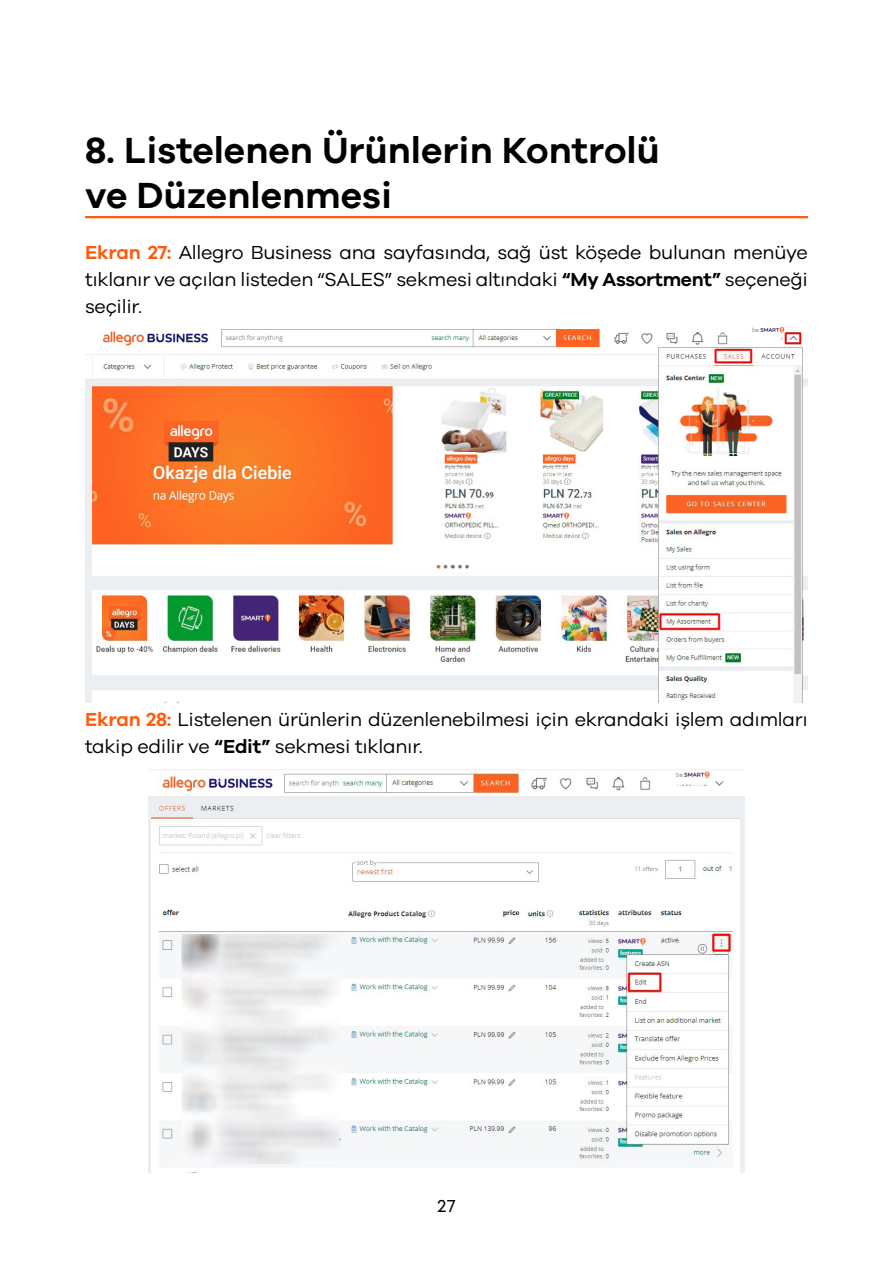
<style>
.page{position:relative;width:893px;height:1263px;background:#fff}
.page>*{position:absolute;margin:0;border:0;box-sizing:border-box;transform-origin:0 0}
.t1{font:600 37.5px/45px "Galano Grotesque W05";color:#000}
.t2{font:19.5px/27px "Galano Grotesque W05";letter-spacing:-.015em;color:#000;text-align:justify}
.t3{font:18px "Mont";color:#000}
.s1{font-weight:600;color:#ff5a0d}
.s2{font-weight:600}
</style>
<div class="page">
<hr style="left:85px;top:216px;width:723px;height:2px;background:#ff5a0d">
<img style="left:85px;top:324px;width:723px;height:378px">
<img style="left:148px;top:767px;width:597px;height:405px">
<h1 class="t1" style="left:85px;top:127px;width:576px">8. Listelenen Ürünlerin Kontrolü ve Düzenlenmesi</h1>
<p class="t2" style="left:85px;top:238px;width:724px"><span class="s1">Ekran 27:</span> Allegro Business ana sayfasında, sağ üst köşede bulunan menüye tıklanır ve açılan listeden “SALES” sekmesi altındaki <span class="s2">“My Assortment”</span> seçeneği seçilir.</p>
<p class="t2" style="left:85px;top:706px;width:724px"><span class="s1">Ekran 28:</span> Listelenen ürünlerin düzenlenebilmesi için ekrandaki işlem adımları takip edilir ve <span class="s2">“Edit”</span> sekmesi tıklanır.</p>
<p class="t3" style="left:437px;top:1194px;width:20px">27</p>
</div>
